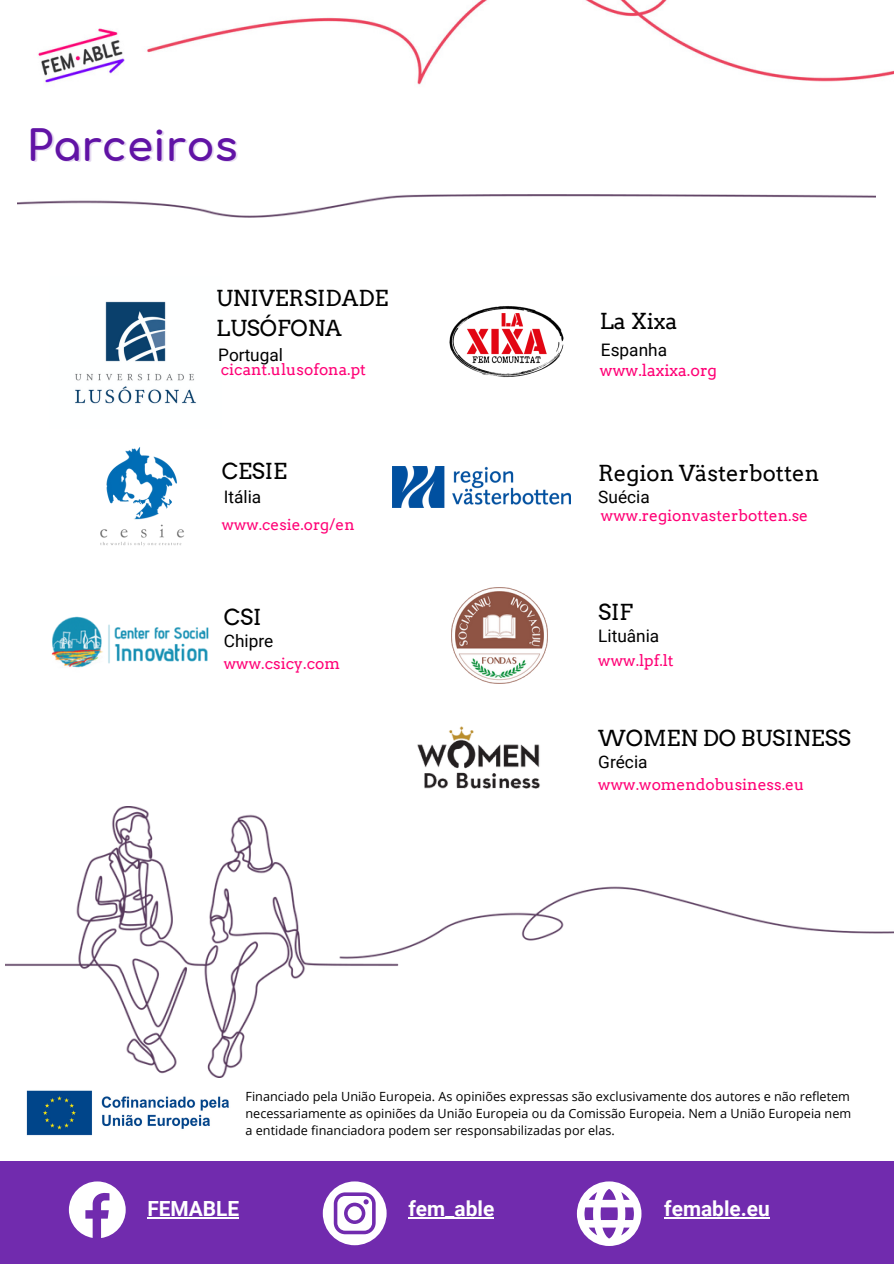
<style>
.page{position:relative;width:894px;height:1264px;background:#fff}
.page>*{position:absolute;margin:0;border:0;box-sizing:border-box;transform-origin:0 0}
.t1{font:700 42px "Comfortaa";color:#6113a5}
.t2{font:22.05px/30.3px "Arvo";color:#000}
.t3{font:700 20.85px "Roboto";color:#fff}
.t4{font:17.25px "Roboto";color:#000}
.t5{font:16.05px "Arvo";color:#ff0076}
.t6{font:15.6px "Arvo";color:#ff0076}
.t7{font:15.3px "Arvo";color:#ff0076}
.t8{font:12.6px "Open Sans";color:#000}
</style>
<div class="page">
<img style="left:26px;top:1090px;width:203px;height:46px">
<div style="left:0;top:1161px;width:893px;height:102px;background:#712bae"></div>
<img style="left:100px;top:447px;width:84px;height:99px">
<img style="left:451px;top:587px;width:96px;height:96px">
<img style="left:449px;top:306px;width:115px;height:72px">
<img style="left:51px;top:616px;width:158px;height:52px">
<svg style="left:69px;top:1181px;width:56px;height:56px"></svg>
<svg style="left:323px;top:1181px;width:63px;height:64px"></svg>
<svg style="left:576px;top:1181px;width:65px;height:64px"></svg>
<img style="left:417px;top:726px;width:123px;height:62px">
<img style="left:392px;top:466px;width:178px;height:41px">
<img style="left:75px;top:301px;width:122px;height:103px">
<img style="left:38px;top:0;width:855px;height:85px">
<img style="left:5px;top:806px;width:888px;height:271px">
<img style="left:18px;top:195px;width:857px;height:22px">
<hr style="left:147px;top:1216px;width:92px;height:2px;background:#fff">
<hr style="left:408px;top:1216px;width:86px;height:2px;background:#fff">
<hr style="left:664px;top:1216px;width:105px;height:2px;background:#fff">
<p class="t1" style="left:27px;top:124px;width:212px">Parceiros</p>
<p class="t2" style="left:216px;top:283px;width:174px">UNIVERSIDADE<br>LUSÓFONA</p>
<h6 class="t2" style="left:599px;top:306px;width:79px">La Xixa</h6>
<p class="t4" style="left:600px;top:340px;width:68px">Espanha</p>
<p class="t4" style="left:218px;top:345px;width:66px">Portugal</p>
<h3 class="t6" style="left:221px;top:360px;width:147px">cicant.ulusofona.pt</h3>
<h6 class="t5" style="left:599px;top:361px;width:119px">www.laxixa.org</h6>
<p class="t2" style="left:222px;top:456px;width:67px">CESIE</p>
<h6 class="t2" style="left:598px;top:458px;width:223px">Region Västerbotten</h6>
<h3 class="t4" style="left:224px;top:487px;width:39px">Itália</h3>
<h5 class="t4" style="left:598px;top:487px;width:53px">Suécia</h5>
<h6 class="t7" style="left:222px;top:515px;width:134px">www.cesie.org/en</h6>
<h6 class="t6" style="left:600px;top:506px;width:209px">www.regionvasterbotten.se</h6>
<p class="t2" style="left:224px;top:601px;width:39px">CSI</p>
<h3 class="t2" style="left:598px;top:597px;width:36px">SIF</h3>
<p class="t4" style="left:224px;top:631px;width:51px">Chipre</p>
<h6 class="t4" style="left:598px;top:626px;width:62px">Lituânia</h6>
<h5 class="t6" style="left:224px;top:653px;width:118px">www.csicy.com</h5>
<h6 class="t6" style="left:598px;top:651px;width:77px">www.lpf.lt</h6>
<h3 class="t2" style="left:598px;top:722px;width:254px">WOMEN DO BUSINESS</h3>
<h6 class="t4" style="left:598px;top:752px;width:51px">Grécia</h6>
<h6 class="t6" style="left:598px;top:775px;width:207px">www.womendobusiness.eu</h6>
<p class="t8" style="left:245px;top:1087px;width:606px">Financiado pela União Europeia. As opiniões expressas são exclusivamente dos autores e não refletem</p>
<h1 class="t8" style="left:245px;top:1104px;width:607px">necessariamente as opiniões da União Europeia ou da Comissão Europeia. Nem a União Europeia nem</h1>
<p class="t8" style="left:245px;top:1121px;width:371px">a entidade financiadora podem ser responsabilizadas por elas.</p>
<h6 class="t3" style="left:147px;top:1196px;width:93px">FEMABLE</h6>
<h6 class="t3" style="left:408px;top:1196px;width:87px">fem_able</h6>
<p class="t3" style="left:664px;top:1196px;width:107px">femable.eu</p>
</div>
